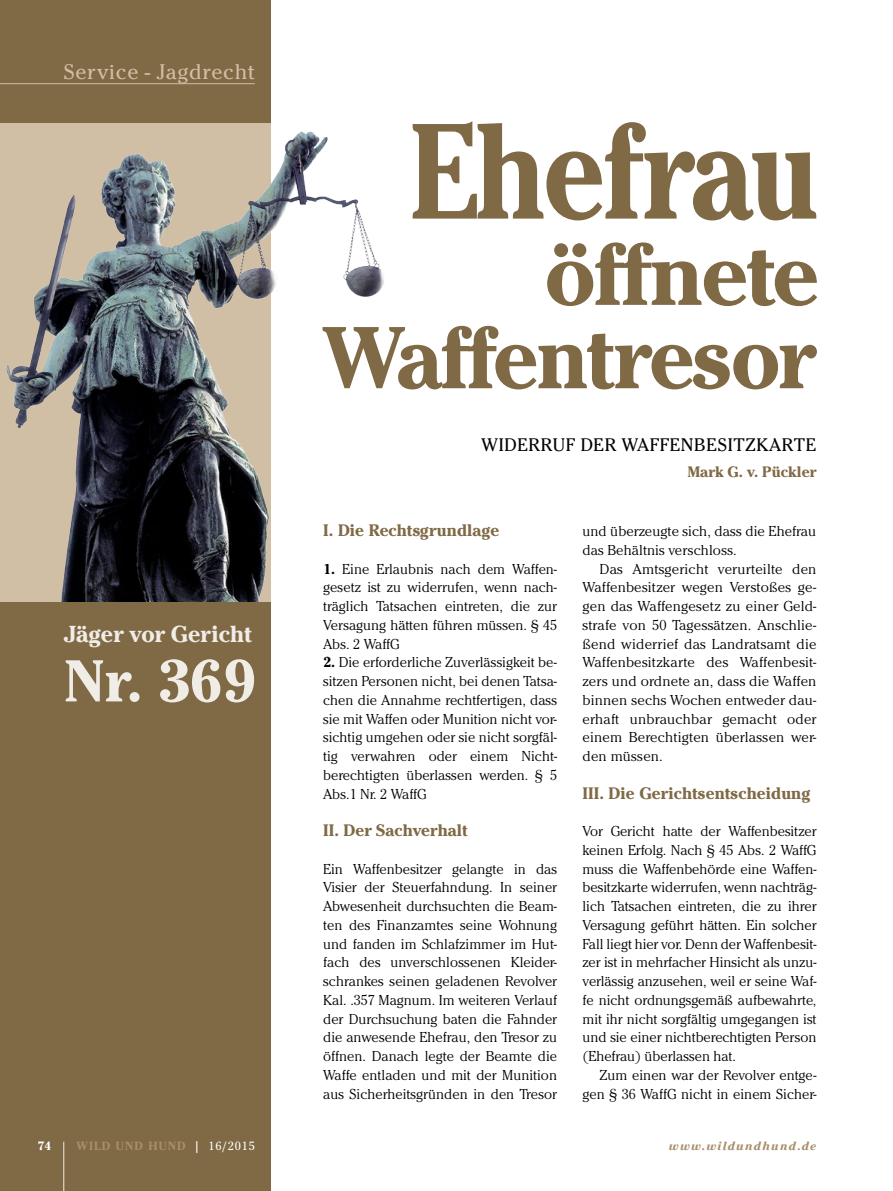
<style>
.page{position:relative;width:893px;height:1191px;background:#fff}
.page>*{position:absolute;margin:0;border:0;box-sizing:border-box;transform-origin:0 0}
.Artikel__Headline_Ch{font:700 134.4px "Cheltenham ITC Pro";letter-spacing:-.025em;color:#806945;scale:.85 1}
.Artikel__Headline_Ch-2{font:700 87px "Cheltenham ITC Pro";letter-spacing:-.025em;color:#806945}
.JVG__Rubrik{font:700 58.5px "Cheltenham ITC Pro";color:#f0ece6}
.JVG__Rubrik-2{font:700 22.95px "Cheltenham ITC Pro";color:#f0ece6}
.Rubrik{font:21px "Cheltenham ITC Pro";letter-spacing:.035em;color:#d0bfa5}
.Artikel__Dachzeile{font:18px "Cheltenham ITC Pro";letter-spacing:.04em;color:#000}
.Artikel__Text_ohne_E{font:700 16.5px "Cheltenham ITC Pro";color:#806945}
.Artikel__Dachzeile-2{font:700 15px "Cheltenham ITC Pro";color:#806945}
.Artikel__Text_ohne_E-2{font:300 14.25px/18.8px "Cheltenham ITC Pro";color:#000;text-align:justify}
.Artikel__Text_Einzug{font:300 14.25px/18.8px "Cheltenham ITC Pro";color:#000;text-align:justify}
.Fuss__Seitenzahl{font:700 12px "Cheltenham ITC Pro";color:#fff}
.Fuss__Abschnitt{font:700 11.85px "Cheltenham ITC Pro";letter-spacing:.085em;color:#a78f6a}
.Fuss__www{font:italic 700 11.85px "Cheltenham ITC Pro";letter-spacing:.1em;color:#a78f6a}
.s1{color:#fff}
.s2{font-weight:400;color:#fff}
.s3{font-weight:700}
</style>
<div class="page">
<div style="left:0;top:0;width:270px;height:1191px;background:#806945"></div>
<img style="left:0;top:124px;width:384px;height:477px">
<hr style="left:0;top:83px;width:255px;height:1px;background:#d0bfa5">
<hr style="left:64px;top:1141px;width:1px;height:50px;background:#f0ece6">
<p class="Rubrik" style="left:64px;top:58px;width:193px">Service - Jagdrecht</p>
<p class="JVG__Rubrik-2" style="left:64px;top:619px;width:190px">Jäger vor Gericht</p>
<p class="JVG__Rubrik" style="left:64px;top:644px;width:193px">Nr. 369</p>
<p class="Fuss__Seitenzahl" style="left:38px;top:1138px;width:15px">74</p>
<p class="Fuss__Abschnitt" style="left:77px;top:1138px;width:180px">WILD UND HUND <span class="s1">|</span> <span class="s2">16/2015</span></p>
<p class="Artikel__Headline_Ch" style="left:409px;top:87px;width:483px">Ehefrau</p>
<p class="Artikel__Headline_Ch-2" style="left:545px;top:220px;width:276px">öffnete</p>
<p class="Artikel__Headline_Ch-2" style="left:322px;top:303px;width:494px">Waffentresor</p>
<p class="Artikel__Dachzeile" style="left:481px;top:433px;width:336px">WIDERRUF DER WAFFENBESITZKARTE</p>
<p class="Artikel__Dachzeile-2" style="left:687px;top:462px;width:131px">Mark G. v. Pückler</p>
<p class="Artikel__Text_ohne_E" style="left:323px;top:520px;width:178px">I. Die Rechtsgrundlage</p>
<p class="Artikel__Text_ohne_E-2" style="left:323px;top:559px;width:235px"><span class="s3">1.</span> Eine Erlaubnis nach dem Waffen&shy;gesetz ist zu widerrufen, wenn nach&shy;träglich Tatsachen eintreten, die zur Versagung hätten führen müssen. § 45<br>Abs. 2 WaffG</p>
<p class="Artikel__Text_ohne_E-2" style="left:323px;top:653px;width:235px"><span class="s3">2.</span> Die erforderliche Zuverlässigkeit be&shy;sitzen Personen nicht, bei denen Tatsa&shy;chen die Annahme rechtfertigen, dass sie mit Waffen oder Munition nicht vor&shy;sichtig umgehen oder sie nicht sorgfäl&shy;tig verwahren oder einem Nicht&shy;berechtigten überlassen werden. § 5<br>Abs.1 Nr. 2 WaffG</p>
<p class="Artikel__Text_ohne_E" style="left:323px;top:820px;width:146px">II. Der Sachverhalt</p>
<p class="Artikel__Text_ohne_E-2" style="left:323px;top:859px;width:235px">Ein Waffenbesitzer gelangte in das Visier der Steuerfahndung. In seiner Abwesenheit durchsuchten die Beam&shy;ten des Finanzamtes seine Wohnung und fanden im Schlafzimmer im Hut&shy;fach des unverschlossenen Kleider&shy;schrankes seinen geladenen Revolver Kal. .357 Magnum. Im weiteren Verlauf der Durchsuchung baten die Fahnder die anwesende Ehefrau, den Tresor zu öffnen. Danach legte der Beamte die Waffe entladen und mit der Munition aus Sicherheitsgründen in den Tresor</p>
<p class="Artikel__Text_ohne_E-2" style="left:583px;top:522px;width:235px">und überzeugte sich, dass die Ehefrau das Behältnis verschloss.</p>
<p class="Artikel__Text_Einzug" style="left:583px;top:559px;width:235px;text-indent:17px">Das Amtsgericht verurteilte den Waffenbesitzer wegen Verstoßes ge&shy;gen das Waffengesetz zu einer Geld&shy;strafe von 50 Tagessätzen. Anschlie&shy;ßend widerrief das Landratsamt die Waffenbesitzkarte des Waffenbesit&shy;zers und ordnete an, dass die Waffen binnen sechs Wochen entweder dau&shy;erhaft unbrauchbar gemacht oder einem Berechtigten überlassen wer&shy;den müssen.</p>
<p class="Artikel__Text_ohne_E" style="left:583px;top:782px;width:229px">III. Die Gerichtsentscheidung</p>
<p class="Artikel__Text_ohne_E-2" style="left:583px;top:822px;width:235px">Vor Gericht hatte der Waffenbesitzer keinen Erfolg. Nach § 45 Abs. 2 WaffG muss die Waffenbehörde eine Waffen&shy;besitzkarte widerrufen, wenn nachträg&shy;lich Tatsachen eintreten, die zu ihrer Versagung geführt hätten. Ein solcher Fall liegt hier vor. Denn der Waffenbesit&shy;zer ist in mehrfacher Hinsicht als unzu&shy;verlässig anzusehen, weil er seine Waf&shy;fe nicht ordnungsgemäß aufbewahrte, mit ihr nicht sorgfältig umgegangen ist und sie einer nichtberechtigten Person (Ehefrau) überlassen hat.</p>
<p class="Artikel__Text_Einzug" style="left:583px;top:1065px;width:235px;text-align:right">Zum einen war der Revolver entge&shy;gen § 36 WaffG nicht in einem Sicher-</p>
<p class="Fuss__www" style="left:669px;top:1138px;width:149px">www.wildundhund.de</p>
</div>
